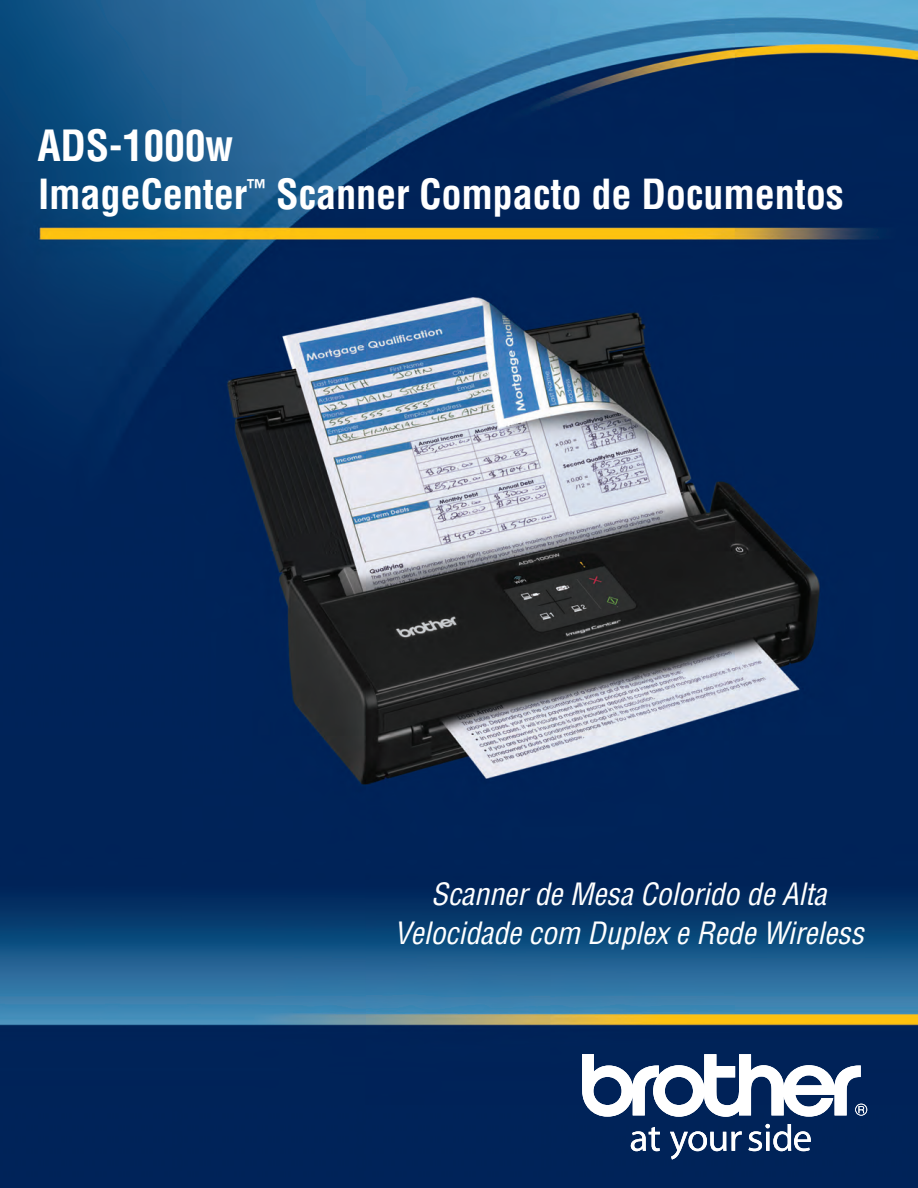
<style>
.page{position:relative;width:918px;height:1188px;background:#fff}
.page>*{position:absolute;margin:0;border:0;box-sizing:border-box;transform-origin:0 0}
.t1{font:700 condensed 42px "Helvetica";letter-spacing:-.005em;color:#fff}
.t2{font:700 condensed 40.5px "Helvetica";letter-spacing:-.005em;color:#fff}
.t3{font:italic condensed 30px/39px "Helvetica";letter-spacing:-.005em;color:#fff;text-align:center}
</style>
<div class="page">
<img style="left:0;top:0;width:918px;height:1188px">
<svg style="left:582px;top:1054px;width:285px;height:63px"></svg>
<svg style="left:631px;top:1127px;width:29px;height:24px"></svg>
<svg style="left:670px;top:1131px;width:72px;height:28px"></svg>
<svg style="left:748px;top:1124px;width:63px;height:27px"></svg>
<h1 class="t1" style="left:37px;top:119px;width:198px">ADS-1000w</h1>
<p class="t2" style="left:38px;top:169px;width:807px">ImageCenter<sup>™</sup> Scanner Compacto de Documentos</p>
<p class="t3" style="left:394px;top:875px;width:471px">Scanner de Mesa Colorido de Alta<br>Velocidade com Duplex e Rede Wireless</p>
</div>
